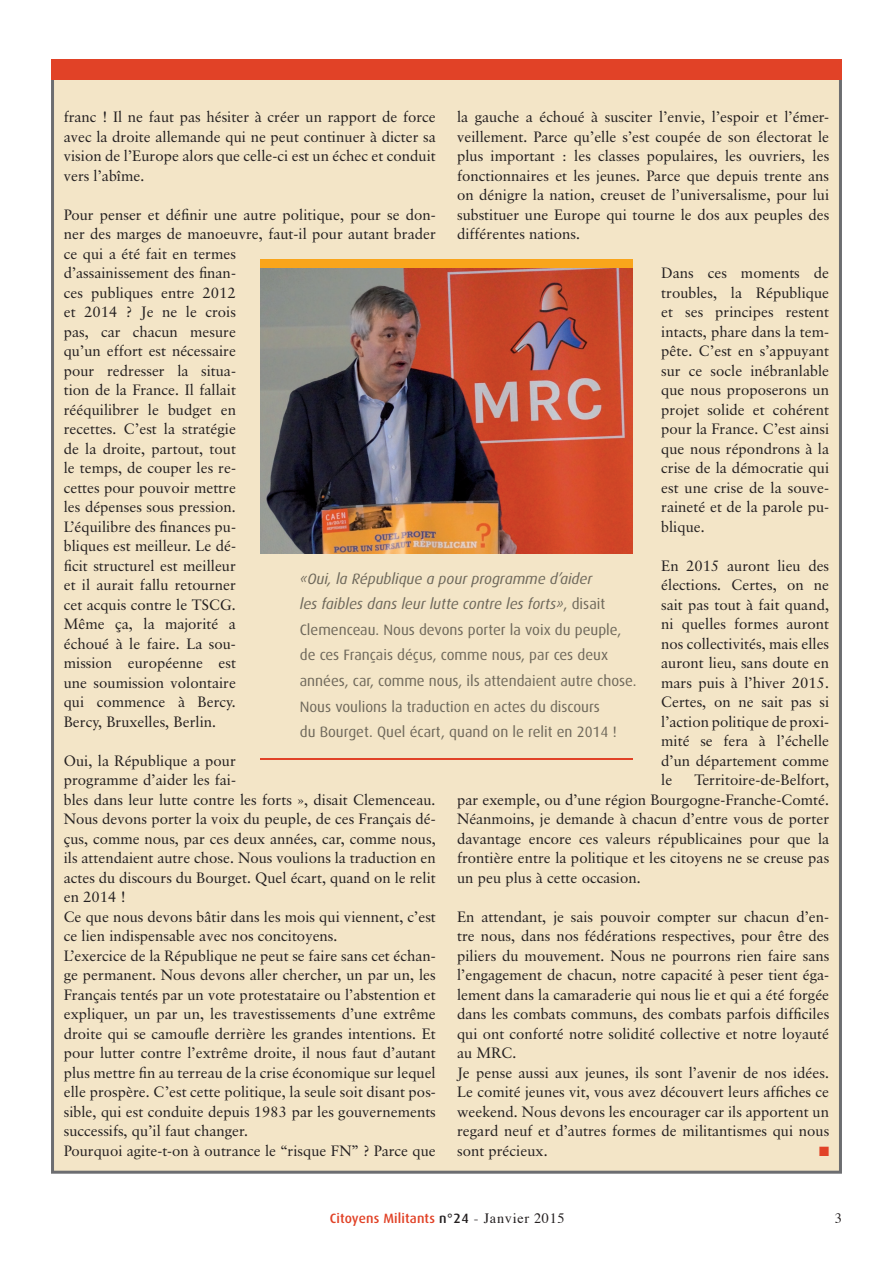
<style>
.page{position:relative;width:893px;height:1263px;background:#fff}
.page>*{position:absolute;margin:0;border:0;box-sizing:border-box;transform-origin:0 0}
.t1{font:15px/19.5px "Classical Garamond BT";color:#231f20;text-align:justify}
.t2{font:15px/25.5px "Dax";color:#6d675a}
.t3{font:14.25px "Times";color:#231f20}
.t4{font:500 13.5px "Dax";letter-spacing:.01em;color:#e14227}
.t5{font:13.5px "Zapf Dingbats ITC";color:#e14227}
.s1{font-style:italic}
.s2{color:#231f20}
.s3{font-family:"Times";font-weight:400;font-size:14.25px;color:#231f20}
</style>
<div class="page">
<div style="left:51px;top:77px;width:791px;height:1097px;background:#f3e5c7;border:3px solid #6c6d70"></div>
<div style="left:51px;top:60px;width:791px;height:20px;background:#e14227"></div>
<img style="left:260px;top:268px;width:373px;height:286px">
<hr style="left:260px;top:758px;width:373px;height:2px;background:#e14227">
<div style="left:260px;top:259px;width:373px;height:9px;background:#f9a51b"></div>
<p class="t1" style="left:457px;top:107px;width:374px">la gauche a échoué à susciter l’envie, l’espoir et l’émer&shy;veillement. Parce qu’elle s’est coupée de son électorat le plus important : les classes populaires, les ouvriers, les fonctionnaires et les jeunes. Parce que depuis trente ans on dénigre la nation, creuset de l’universalisme, pour lui substituer une Europe qui tourne le dos aux peuples des différentes nations.</p>
<p class="t1" style="left:661px;top:263px;width:169px">Dans ces moments de troubles, la République et ses principes restent intacts, phare dans la tem&shy;pête. C’est en s’appuyant sur ce socle inébranlable que nous proposerons un projet solide et cohérent pour la France. C’est ainsi que nous répondrons à la crise de la démocratie qui est une crise de la souve&shy;raineté et de la parole pu&shy;blique.</p>
<p class="t1" style="left:661px;top:555px;width:169px">En 2015 auront lieu des élections. Certes, on ne sait pas tout à fait quand, ni quelles formes auront nos collectivités, mais elles auront lieu, sans doute en mars puis à l’hiver 2015.<br>Certes, on ne sait pas si l’action politique de proxi&shy;mité se fera à l’échelle d’un département comme le</p>
<p class="t1" style="left:64px;top:107px;width:374px">franc ! Il ne faut pas hésiter à créer un rapport de force avec la droite allemande qui ne peut continuer à dicter sa vision de l’Europe alors que celle-ci est un échec et conduit vers l’abîme.</p>
<p class="t1" style="left:64px;top:204px;width:374px;text-align:left">Pour penser et définir une autre politique, pour se don&shy;ner des marges de manoeuvre, faut-il pour autant brader ce qui a été fait en termes<br>d’assainissement des finan-<br>ces publiques entre 2012<br>et 2014 ? Je ne le crois<br>pas, car chacun mesure<br>qu’un effort est nécessaire<br>pour redresser la situa-<br>tion de la France. Il fallait<br>rééquilibrer le budget en<br>recettes. C’est la stratégie<br>de la droite, partout, tout<br>le temps, de couper les re-<br>cettes pour pouvoir mettre<br>les dépenses sous pression.<br>L’équilibre des finances pu-<br>bliques est meilleur. Le dé-<br>ficit structurel est meilleur<br>et il aurait fallu retourner<br>cet acquis contre le TSCG.<br>Même ça, la majorité a<br>échoué à le faire. La sou-<br>mission européenne est<br>une soumission volontaire<br>qui commence à Bercy.<br>Bercy, Bruxelles, Berlin.</p>
<p class="t1" style="left:64px;top:750px;width:374px;text-align:left">Oui, la République a pour<br>programme d’aider les fai-<br>bles dans leur lutte contre les forts », disait Clemenceau.<br>Nous devons porter la voix du peuple, de ces Français dé&shy;çus, comme nous, par ces deux années, car, comme nous, ils attendaient autre chose. Nous voulions la traduction en actes du discours du Bourget. Quel écart, quand on le relit en 2014 !<br>Ce que nous devons bâtir dans les mois qui viennent, c’est ce lien indispensable avec nos concitoyens.<br>L’exercice de la République ne peut se faire sans cet échan&shy;ge permanent. Nous devons aller chercher, un par un, les Français tentés par un vote protestataire ou l’abstention et expliquer, un par un, les travestissements d’une extrême droite qui se camoufle derrière les grandes intentions. Et pour lutter contre l’extrême droite, il nous faut d’autant plus mettre fin au terreau de la crise économique sur lequel elle prospère. C’est cette politique, la seule soit disant pos&shy;sible, qui est conduite depuis 1983 par les gouvernements successifs, qu’il faut changer.<br>Pourquoi agite-t-on à outrance le “risque FN” ? Parce que</p>
<p class="t2" style="left:300px;top:566px;width:338px"><span class="s1">«Oui, la République a pour programme d’aider<br>les faibles dans leur lutte contre les forts»</span>, disait Clemenceau. Nous devons porter la voix du peuple, de ces Français déçus, comme nous, par ces deux années, car, comme nous, ils attendaient autre chose.<br>Nous voulions la traduction en actes du discours<br>du Bourget. Quel écart, quand on le relit en 2014 !</p>
<p class="t1" style="left:457px;top:770px;width:374px;text-indent:237px">Territoire-de-Belfort, par exemple, ou d’une région Bourgogne-Franche-Comté.<br>Néanmoins, je demande à chacun d’entre vous de porter davantage encore ces valeurs républicaines pour que la frontière entre la politique et les citoyens ne se creuse pas un peu plus à cette occasion.</p>
<p class="t1" style="left:457px;top:906px;width:374px;text-align:left">En attendant, je sais pouvoir compter sur chacun d’en&shy;tre nous, dans nos fédérations respectives, pour être des piliers du mouvement. Nous ne pourrons rien faire sans l’engagement de chacun, notre capacité à peser tient éga&shy;lement dans la camaraderie qui nous lie et qui a été forgée dans les combats communs, des combats parfois difficiles qui ont conforté notre solidité collective et notre loyauté au MRC.<br>Je pense aussi aux jeunes, ils sont l’avenir de nos idées.<br>Le comité jeunes vit, vous avez découvert leurs affiches ce weekend. Nous devons les encourager car ils apportent un regard neuf et d’autres formes de militantismes qui nous sont précieux.</p>
<p class="t5" style="left:819px;top:1145px;width:12px">■</p>
<p class="t4" style="left:330px;top:1210px;width:236px">Citoyens Militants <span class="s2">n°24</span> <span class="s3">- Janvier 2015</span></p>
<p class="t3" style="left:835px;top:1204px;width:9px">3</p>
</div>
